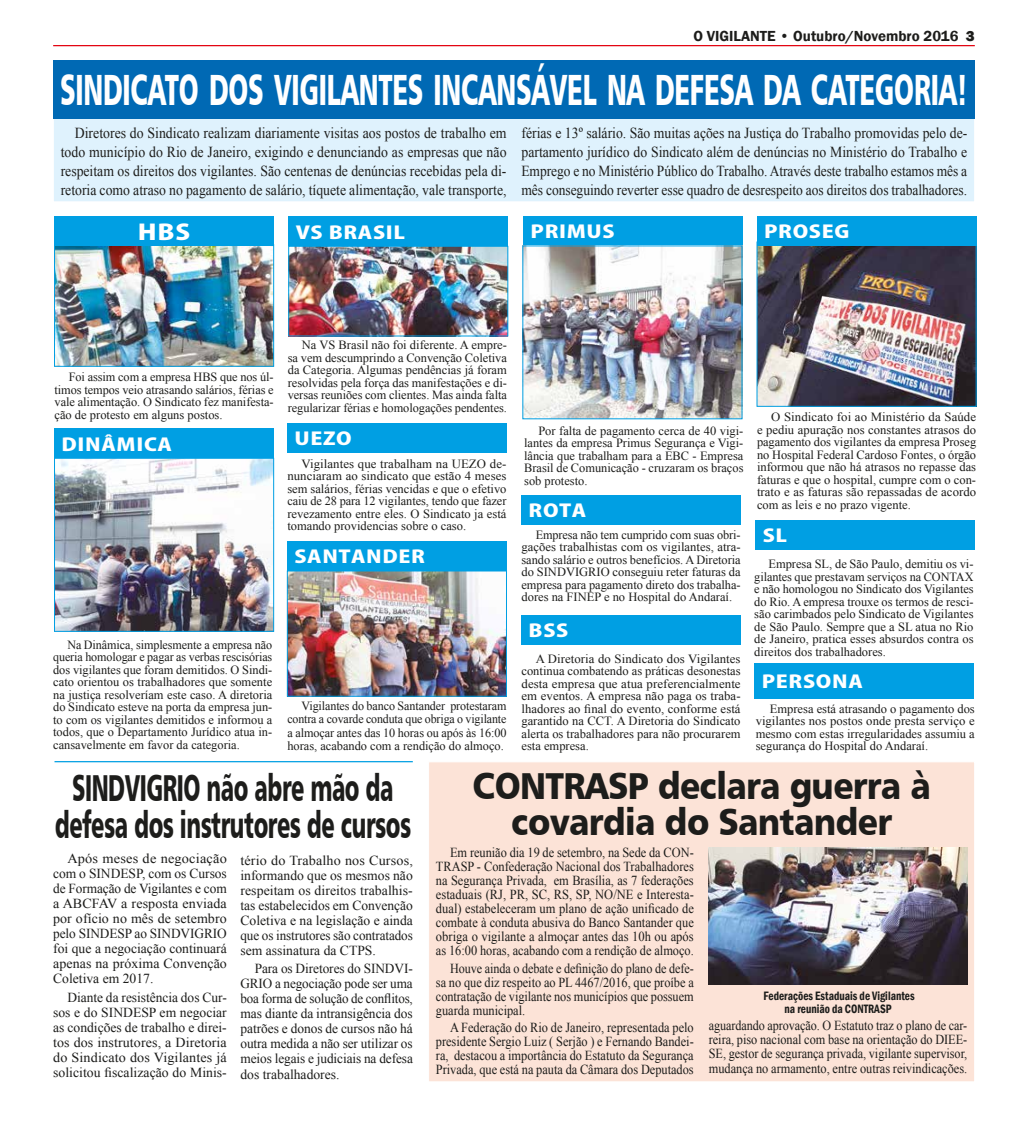
<style>
.page{position:relative;width:1028px;height:1127px;background:#fff}
.page>*{position:absolute;margin:0;border:0;box-sizing:border-box;transform-origin:0 0}
.t1{font:43.75px "Humanist 777 BT Black B";letter-spacing:-.01em;color:#fff;scale:.59 1}
.t2{font:37.5px/36.2px "Humanist 777 BT Black B";letter-spacing:-.02em;color:#1d1d1b;text-align:center;scale:.59 1}
.t3{font:37.5px/36.2px "Humanist 777 BT Black B";letter-spacing:-.02em;color:#1d1d1b;text-align:center;scale:.9 1}
.t4{font:800 21.25px "Koz Go Pro";color:#fff;scale:1.25 1}
.t5{font:800 17.5px "Koz Go Pro";letter-spacing:.03em;color:#fff;scale:1.25 1}
.t6{font:15.25px/19px "Times New Roman";color:#1d1d1b;text-align:justify;scale:.9 1}
.t7{font:600 15px "Franklin Gothic";color:#1d1d1b}
.t8{font:13.75px/15px "Times New Roman";color:#1d1d1b;text-align:justify}
.t9{font:13.75px/14px "Times New Roman";color:#1d1d1b;text-align:justify;scale:.9 1}
.t10{font:13.75px/14px "Times New Roman";color:#1d1d1b;text-align:justify;scale:.88 1}
.t11{font:13.75px/15px "Times New Roman";color:#1d1d1b;text-align:justify;scale:1.04 1}
.t12{font:12.5px/12.5px "Times New Roman";color:#1d1d1b;text-align:justify}
.t13{font:12.5px/13.4px "Times New Roman";color:#1d1d1b;text-align:justify;scale:.96 1}
.t14{font:600 condensed 12.5px/12.5px "Franklin Gothic";color:#1d1d1b;text-align:center;scale:.9 1}
.s1{font-weight:800}
</style>
<div class="page">
<hr style="left:53px;top:45px;width:921px;height:1px;background:#e30613">
<img style="left:759px;top:246px;width:215px;height:158px">
<div style="left:428px;top:762px;width:546px;height:320px;background:#fce3d7;border:1px solid #fff"></div>
<div style="left:53px;top:110px;width:921px;height:92px;background:#dff2fd;border:1px solid #fff"></div>
<div style="left:53px;top:60px;width:921px;height:59px;background:#0069b4"></div>
<div style="left:54px;top:217px;width:220px;height:29px;background:#009fe3"></div>
<div style="left:289px;top:217px;width:219px;height:29px;background:#009fe3"></div>
<div style="left:54px;top:429px;width:220px;height:29px;background:#009fe3"></div>
<div style="left:757px;top:216px;width:219px;height:30px;background:#009fe3"></div>
<div style="left:287px;top:541px;width:219px;height:30px;background:#009fe3"></div>
<div style="left:523px;top:216px;width:219px;height:30px;background:#009fe3"></div>
<div style="left:287px;top:423px;width:219px;height:29px;background:#009fe3"></div>
<div style="left:755px;top:520px;width:219px;height:30px;background:#009fe3"></div>
<div style="left:521px;top:495px;width:219px;height:30px;background:#009fe3"></div>
<div style="left:754px;top:663px;width:219px;height:36px;background:#009fe3"></div>
<div style="left:521px;top:615px;width:219px;height:30px;background:#009fe3"></div>
<img style="left:56px;top:246px;width:216px;height:118px">
<div style="left:54px;top:244px;width:220px;height:122px;border:1px solid #009fe3"></div>
<img style="left:524px;top:248px;width:216px;height:169px">
<img style="left:290px;top:248px;width:216px;height:86px">
<div style="left:288px;top:246px;width:220px;height:90px;border:1px solid #009fe3"></div>
<img style="left:56px;top:460px;width:216px;height:169px">
<div style="left:54px;top:458px;width:220px;height:173px;border:1px solid #009fe3"></div>
<img style="left:289px;top:573px;width:215px;height:121px">
<hr style="left:54px;top:761px;width:359px;height:1px;background:#009fe3">
<img style="left:709px;top:848px;width:258px;height:137px">
<p class="t7" style="left:693px;top:26px;width:283px">O VIGILANTE • Outubro/Novembro 2016 <span class="s1">3</span></p>
<h1 class="t1" style="left:60px;top:61px;width:1539px">SINDICATO DOS VIGILANTES INCANSÁVEL NA DEFESA DA CATEGORIA!</h1>
<p class="t6" style="left:61px;top:123px;width:497px;text-indent:14px">Diretores do Sindicato realizam diariamente visitas aos postos de trabalho em todo município do Rio de Janeiro, exigindo e denunciando as empresas que não respeitam os direitos dos vigilantes. São centenas de denúncias recebidas pela di&shy;retoria como atraso no pagamento de salário, tíquete alimentação, vale transporte,</p>
<p class="t6" style="left:521px;top:123px;width:497px">férias e 13º salário. São muitas ações na Justiça do Trabalho promovidas pelo de&shy;partamento jurídico do Sindicato além de denúncias no Ministério do Trabalho e Emprego e no Ministério Público do Trabalho. Através deste trabalho estamos mês a mês conseguindo reverter esse quadro de desrespeito aos direitos dos trabalhadores.</p>
<h3 class="t4" style="left:138px;top:218px;width:43px">HBS</h3>
<h3 class="t5" style="left:296px;top:221px;width:89px">VS BRASIL</h3>
<h3 class="t5" style="left:530px;top:220px;width:69px">PRIMUS</h3>
<h3 class="t5" style="left:764px;top:220px;width:70px">PROSEG</h3>
<p class="t12" style="left:54px;top:371px;width:221px;text-indent:14px">Foi assim com a empresa HBS que nos úl&shy;timos tempos veio atrasando salários, férias e vale alimentação. O Sindicato fez manifesta&shy;ção de protesto em alguns postos.</p>
<h3 class="t5" style="left:62px;top:433px;width:90px">DINÂMICA</h3>
<p class="t12" style="left:288px;top:339px;width:221px;text-indent:14px">Na VS Brasil não foi diferente. A empre&shy;sa vem descumprindo a Convenção Coletiva da Categoria. Algumas pendências já foram resolvidas pela força das manifestações e di&shy;versas reuniões com clientes. Mas ainda falta regularizar férias e homologações pendentes.</p>
<h3 class="t5" style="left:294px;top:427px;width:47px">UEZO</h3>
<p class="t12" style="left:287px;top:457px;width:221px;text-indent:14px">Vigilantes que trabalham na UEZO de&shy;nunciaram ao sindicato que estão 4 meses sem salários, férias vencidas e que o efetivo caiu de 28 para 12 vigilantes, tendo que fazer revezamento entre eles. O Sindicato ja está tomando providencias sobre o caso.</p>
<h3 class="t5" style="left:294px;top:545px;width:106px">SANTANDER</h3>
<p class="t12" style="left:53px;top:638px;width:221px;text-indent:14px">Na Dinâmica, simplesmente a empresa não queria homologar e pagar as verbas rescisórias dos vigilantes que foram demitidos. O Sindi&shy;cato orientou os trabalhadores que somente na justiça resolveríam este caso. A diretoria do Sindicato esteve na porta da empresa jun&shy;to com os vigilantes demitidos e informou a todos, que o Departamento Jurídico atua in&shy;cansavelmente em favor da categoria.</p>
<p class="t13" style="left:287px;top:699px;width:230px;text-indent:14px">Vigilantes do banco Santander protestaram contra a covarde conduta que obriga o vigilante a almoçar antes das 10 horas ou após às 16:00 horas, acabando com a rendição do almoço.</p>
<p class="t12" style="left:524px;top:424px;width:221px;text-indent:14px">Por falta de pagamento cerca de 40 vigi&shy;lantes da empresa Primus Segurança e Vigi&shy;lância que trabalham para a EBC - Empresa Brasil de Comunicação - cruzaram os braços sob protesto.</p>
<h3 class="t5" style="left:528px;top:499px;width:48px">ROTA</h3>
<p class="t12" style="left:521px;top:528px;width:221px;text-indent:14px">Empresa não tem cumprido com suas obri&shy;gações trabalhistas com os vigilantes, atra&shy;sando salário e outros benefícios. A Diretoria do SINDVIGRIO conseguiu reter faturas da empresa para pagamento direto dos trabalha&shy;dores na FINEP e no Hospital do Andaraí.</p>
<h3 class="t5" style="left:528px;top:619px;width:33px">BSS</h3>
<p class="t12" style="left:521px;top:652px;width:221px;text-indent:14px">A Diretoria do Sindicato dos Vigilantes continua combatendo as práticas desonestas desta empresa que atua preferencialmente em eventos. A empresa não paga os traba&shy;lhadores ao final do evento, conforme está garantido na CCT. A Diretoria do Sindicato alerta os trabalhadores para não procurarem esta empresa.</p>
<p class="t12" style="left:757px;top:411px;width:221px;text-indent:14px">O Sindicato foi ao Ministério da Saúde e pediu apuração nos constantes atrasos do pagamento dos vigilantes da empresa Proseg no Hospital Federal Cardoso Fontes, o órgão informou que não há atrasos no repasse das faturas e que o hospital, cumpre com o con&shy;trato e as faturas são repassadas de acordo com as leis e no prazo vigente.</p>
<h3 class="t5" style="left:762px;top:525px;width:21px">SL</h3>
<p class="t12" style="left:754px;top:557px;width:221px;text-indent:14px">Empresa SL, de São Paulo, demitiu os vi&shy;gilantes que prestavam serviços na CONTAX e não homologou no Sindicato dos Vigilantes do Rio. A empresa trouxe os termos de resci&shy;são carimbados pelo Sindicato de Vigilantes de São Paulo. Sempre que a SL atua no Rio de Janeiro, pratica esses absurdos contra os direitos dos trabalhadores.</p>
<h3 class="t5" style="left:761px;top:670px;width:82px">PERSONA</h3>
<p class="t12" style="left:755px;top:702px;width:221px;text-indent:14px">Empresa está atrasando o pagamento dos vigilantes nos postos onde presta serviço e mesmo com estas irregularidades assumiu a segurança do Hospital do Andaraí.</p>
<h2 class="t2" style="left:55px;top:769px;width:606px">SINDVIGRIO não abre mão da defesa dos instrutores de cursos</h2>
<h2 class="t3" style="left:472px;top:767px;width:511px">CONTRASP declara guerra à covardia do Santander</h2>
<p class="t11" style="left:53px;top:851px;width:168px;text-indent:14px">Após meses de negociação com o SINDESP, com os Cursos de Formação de Vigilantes e com a ABCFAV a resposta enviada por ofício no mês de setembro pelo SINDESP ao SINDVIGRIO foi que a negociação continuará apenas na próxima Convenção Coletiva em 2017.</p>
<p class="t8" style="left:53px;top:989px;width:175px;text-indent:14px">Diante da resistência dos Cur&shy;sos e do SINDESP em negociar as condições de trabalho e direi&shy;tos dos instrutores, a Diretoria do Sindicato dos Vigilantes já solicitou fiscalização do Minis-</p>
<p class="t8" style="left:240px;top:852px;width:174px">tério do Trabalho nos Cursos, informando que os mesmos não respeitam os direitos trabalhis&shy;tas estabelecidos em Convenção Coletiva e na legislação e ainda que os instrutores são contratados sem assinatura da CTPS.</p>
<p class="t8" style="left:240px;top:961px;width:174px;text-indent:14px">Para os Diretores do SINDVI-GRIO a negociação pode ser uma boa forma de solução de conflitos, mas diante da intransigência dos patrões e donos de cursos não há outra medida a não ser utilizar os meios legais e judiciais na defesa dos trabalhadores.</p>
<p class="t9" style="left:436px;top:845px;width:288px;text-indent:14px">Em reunião dia 19 de setembro, na Sede da CON-TRASP - Confederação Nacional dos Trabalhadores na Segurança Privada, em Brasília, as 7 federações estaduais (RJ, PR, SC, RS, SP, NO/NE e Interesta&shy;dual) estabeleceram um plano de ação unificado de combate à conduta abusiva do Banco Santander que obriga o vigilante a almoçar antes das 10h ou após as 16:00 horas, acabando com a rendição de almoço.</p>
<p class="t10" style="left:436px;top:961px;width:294px;text-indent:14px">Houve ainda o debate e definição do plano de defe&shy;sa no que diz respeito ao PL 4467/2016, que proíbe a contratação de vigilante nos municípios que possuem guarda municipal.</p>
<p class="t9" style="left:436px;top:1020px;width:288px;text-indent:14px">A Federação do Rio de Janeiro, representada pelo presidente Sergio Luiz ( Serjão ) e Fernando Bandei&shy;ra, destacou a importância do Estatuto da Segurança Privada, que está na pauta da Câmara dos Deputados</p>
<p class="t14" style="left:763px;top:989px;width:169px">Federações Estaduais de Vigilantes na reunião da CONTRASP</p>
<p class="t10" style="left:709px;top:1018px;width:295px;line-height:14.4px">aguardando aprovação. O Estatuto traz o plano de car&shy;reira, piso nacional com base na orientação do DIEE-SE, gestor de segurança privada, vigilante supervisor, mudança no armamento, entre outras reivindicações.</p>
</div>
